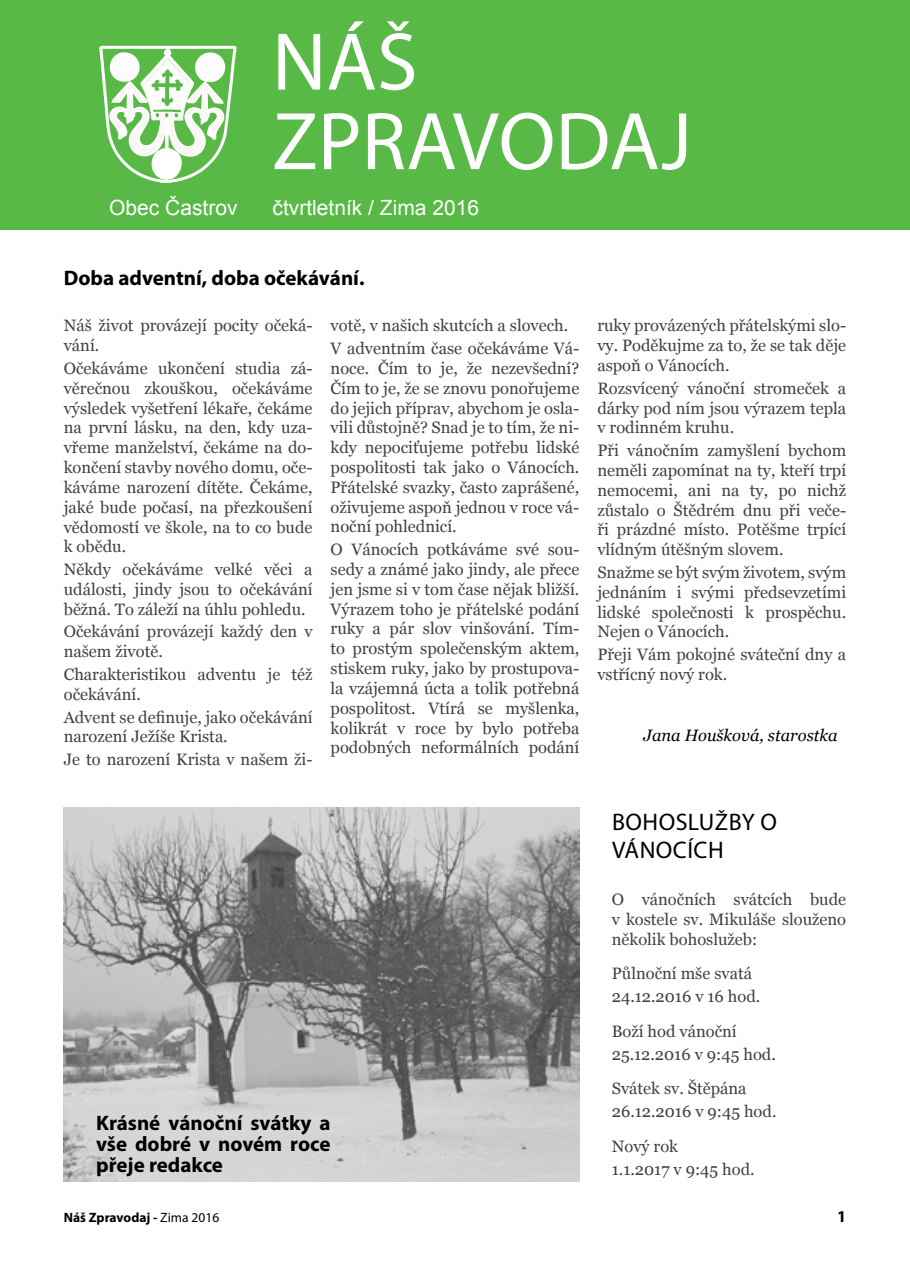
<style>
.page{position:relative;width:910px;height:1276px;background:#fff}
.page>*{position:absolute;margin:0;border:0;box-sizing:border-box;transform-origin:0 0}
.t1{font:82.5px/79.5px "Myriad Pro";color:#fff}
.t2{font:24px/28.8px "Myriad Pro";letter-spacing:.02em;color:#000}
.t3{font:700 21px/21px "Myriad Pro";color:#000;text-align:justify}
.t4{font:21px "Arial";color:#fff}
.t5{font:16.5px/19.8px "Georgia";color:#414042}
.t6{font:italic 16.5px "Georgia";color:#000}
.t7{font:700 16.5px "Myriad Pro";color:#000}
.t8{font:700 13.5px "Myriad Pro";color:#000}
.s1{font-weight:400}
</style>
<div class="page">
<div style="left:0;top:0;width:910px;height:230px;background:#58b947"></div>
<svg style="left:99px;top:45px;width:138px;height:138px"></svg>
<div style="left:197px;top:54px;width:27px;height:27px;background:#fcfcfc;border-radius:13px"></div>
<img style="left:64px;top:807px;width:515px;height:374px">
<h1 class="t1" style="left:272px;top:21px;width:421px">NÁŠ<br>ZPRAVODAJ</h1>
<p class="t4" style="left:109px;top:194px;width:130px">Obec Častrov</p>
<p class="t4" style="left:273px;top:194px;width:208px">čtvrtletník / Zima 2016</p>
<p class="t3" style="left:64px;top:266px;width:302px">Doba adventní, doba očekávání.</p>
<p class="t5" style="left:64px;top:316px;width:250px">Náš život provázejí pocity očeká&shy;vání.</p>
<p class="t5" style="left:64px;top:358px;width:250px;text-align:justify">Očekáváme ukončení studia zá&shy;věrečnou zkouškou, očekáváme výsledek vyšetření lékaře, čekáme na první lásku, na den, kdy uza&shy;vřeme manželství, čekáme na do&shy;končení stavby nového domu, oče&shy;káváme narození dítěte. Čekáme, jaké bude počasí, na přezkoušení vědomostí ve škole, na to co bude k obědu.</p>
<p class="t5" style="left:64px;top:559px;width:250px;text-align:justify">Někdy očekáváme velké věci a události, jindy jsou to očekávání běžná. To záleží na úhlu pohledu.</p>
<p class="t5" style="left:64px;top:622px;width:250px">Očekávání provázejí každý den v našem životě.</p>
<p class="t5" style="left:64px;top:664px;width:250px">Charakteristikou adventu je též očekávání.</p>
<p class="t5" style="left:64px;top:707px;width:250px">Advent se definuje, jako očekávání narození Ježíše Krista.</p>
<p class="t5" style="left:64px;top:749px;width:250px">Je to narození Krista v našem ži-</p>
<p class="t5" style="left:331px;top:314px;width:250px;line-height:22.8px">votě, v našich skutcích a slovech.<br>V adventním čase očekáváme Vá-</p>
<p class="t5" style="left:331px;top:358px;width:250px;text-align:justify">noce. Čím to je, že nezevšední?<br>Čím to je, že se znovu ponořujeme do jejich příprav, abychom je osla&shy;vili důstojně? Snad je to tím, že ni&shy;kdy nepociťujeme potřebu lidské pospolitosti tak jako o Vánocích.<br>Přátelské svazky, často zaprášené, oživujeme aspoň jednou v roce vá&shy;noční pohlednicí.</p>
<p class="t5" style="left:331px;top:539px;width:250px;text-align:justify">O Vánocích potkáváme své sou&shy;sedy a známé jako jindy, ale přece jen jsme si v tom čase nějak bližší.<br>Výrazem toho je přátelské podání ruky a pár slov vinšování. Tím&shy;to prostým společenským aktem, stiskem ruky, jako by prostupova&shy;la vzájemná úcta a tolik potřebná pospolitost. Vtírá se myšlenka, kolikrát v roce by bylo potřeba podobných neformálních podání</p>
<p class="t5" style="left:597px;top:316px;width:250px;text-align:justify">ruky provázených přátelskými slo&shy;vy. Poděkujme za to, že se tak děje aspoň o Vánocích.</p>
<p class="t5" style="left:597px;top:378px;width:250px;text-align:justify">Rozsvícený vánoční stromeček a dárky pod ním jsou výrazem tepla v rodinném kruhu.</p>
<p class="t5" style="left:597px;top:440px;width:250px;text-align:justify">Při vánočním zamyšlení bychom neměli zapomínat na ty, kteří trpí nemocemi, ani na ty, po nichž zůstalo o Štědrém dnu při veče&shy;ři prázdné místo. Potěšme trpící vlídným útěšným slovem.</p>
<p class="t5" style="left:597px;top:562px;width:250px;text-align:justify">Snažme se být svým životem, svým jednáním i svými předsevzetími lidské společnosti k prospěchu.<br>Nejen o Vánocích.</p>
<p class="t5" style="left:597px;top:644px;width:250px">Přeji Vám pokojné sváteční dny a vstřícný nový rok.</p>
<p class="t6" style="left:643px;top:726px;width:196px">Jana Houšková, starostka</p>
<p class="t3" style="left:96px;top:1112px;width:236px">Krásné vánoční svátky a vše dobré v novém roce přeje redakce</p>
<h2 class="t2" style="left:612px;top:806px;width:163px">BOHOSLUŽBY O<br>VÁNO</h2>
<h2 class="t2" style="left:673px;top:835px;width:52px">CÍCH</h2>
<p class="t5" style="left:612px;top:889px;width:236px;text-align:justify">O vánočních svátcích bude v kostele sv. Mikuláše slouženo několik bohoslužeb:</p>
<p class="t5" style="left:612px;top:962px;width:150px;line-height:22.8px">Půlnoční mše svatá<br>24.12.2016 v 16 hod.</p>
<p class="t5" style="left:612px;top:1019px;width:166px;line-height:22.8px">Boží hod vánoční<br>25.12.2016 v 9:45 hod.</p>
<p class="t5" style="left:612px;top:1077px;width:166px;line-height:22.8px">Svátek sv. Štěpána<br>26.12.2016 v 9:45 hod.</p>
<p class="t5" style="left:612px;top:1134px;width:144px;line-height:22.8px">Nový rok<br>1.1.2017 v 9:45 hod.</p>
<p class="t8" style="left:64px;top:1208px;width:157px">Náš Zpravodaj - <span class="s1">ZIMA 2016</span></p>
<p class="t7" style="left:837px;top:1205px;width:11px">1</p>
</div>
